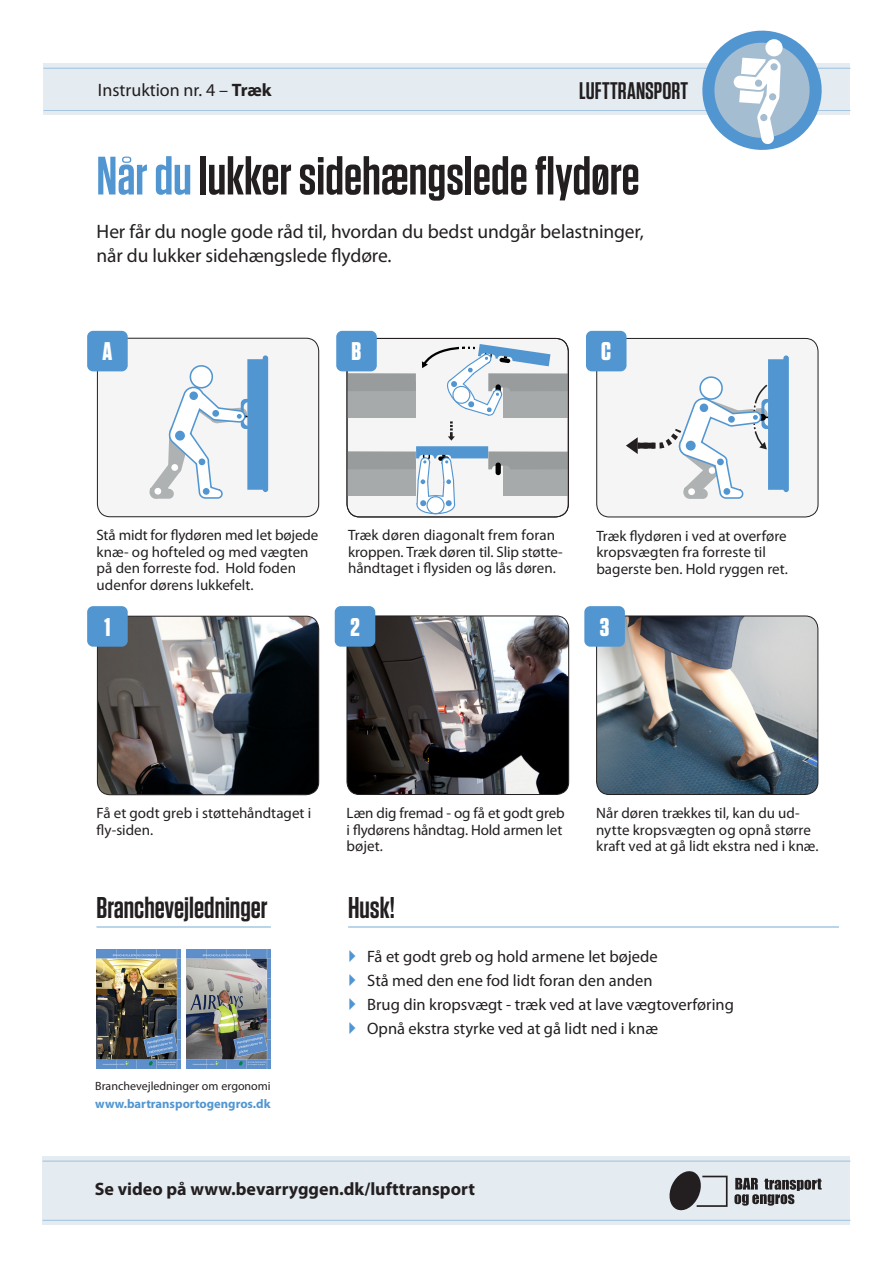
<style>
.page{position:relative;width:893px;height:1263px;background:#fff}
.page>*{position:absolute;margin:0;border:0;box-sizing:border-box;transform-origin:0 0}
.t1{font:600 54px "Tungsten";color:#231f20}
.t2{font:600 30px "Tungsten";color:#231f20}
.t3{font:700 25.5px "Tungsten";color:#fff}
.t4{font:600 24px "Tungsten";letter-spacing:.005em;color:#231f20}
.Underoverskrift{font:19.5px/24px "Myriad Pro";letter-spacing:-.005em;color:#231f20}
.t5{font:700 18px "Myriad Pro";color:#231f20}
.t6{font:18px "Myriad Pro";color:#231f20}
.t7{font:16.5px "Myriad Pro";color:#231f20}
.Billede_text{font:15px/16.5px "Myriad Pro";color:#231f20}
.t8{font:700 12.6px "Myriad Pro";color:#5296d1}
.t9{font:12px "Myriad Pro";color:#231f20}
.s1{font-weight:700}
.s2{color:#5296d1}
</style>
<div class="page">
<hr style="left:96px;top:927px;width:175px;height:1px;background:#5296d1">
<div style="left:44px;top:64px;width:806px;height:51px;background:#e4ebf1"></div>
<hr style="left:44px;top:68px;width:806px;height:1px;background:#5296d1">
<hr style="left:44px;top:110px;width:806px;height:1px;background:#5296d1">
<div style="left:43px;top:1157px;width:807px;height:68px;background:#e4ebf1"></div>
<hr style="left:43px;top:1161px;width:807px;height:1px;background:#5298d0">
<hr style="left:43px;top:1220px;width:807px;height:1px;background:#5298d0">
<svg style="left:734px;top:1178px;width:88px;height:28px"></svg>
<svg style="left:669px;top:1171px;width:59px;height:40px"></svg>
<svg style="left:702px;top:31px;width:119px;height:119px"></svg>
<hr style="left:348px;top:927px;width:491px;height:1px;background:#5296d1">
<img style="left:96px;top:949px;width:85px;height:120px">
<img style="left:187px;top:949px;width:84px;height:120px">
<div style="left:97px;top:338px;width:222px;height:179px;background:#f5f5f6;border-radius:13px"></div>
<div style="left:263px;top:355px;width:5px;height:137px;background:#5296d1;border-radius:3px"></div>
<svg style="left:149px;top:364px;width:101px;height:135px"></svg>
<div style="left:97px;top:338px;width:222px;height:179px;border:1px solid #231f20;border-radius:13px"></div>
<div style="left:87px;top:331px;width:41px;height:40px;background:#5296d1;border-radius:6px"></div>
<div style="left:597px;top:338px;width:221px;height:179px;background:#f5f5f6;border-radius:13px"></div>
<div style="left:783px;top:355px;width:6px;height:137px;background:#5296d1;border-radius:3px"></div>
<svg style="left:626px;top:375px;width:145px;height:124px"></svg>
<div style="left:638px;top:443px;width:16px;height:6px;background:#231f20"></div>
<div style="left:596px;top:338px;width:222px;height:179px;border:1px solid #231f20;border-radius:13px"></div>
<div style="left:586px;top:331px;width:40px;height:40px;background:#5296d1;border-radius:6px"></div>
<img style="left:97px;top:616px;width:222px;height:179px">
<div style="left:97px;top:616px;width:222px;height:179px;border:1px solid #231f20;border-radius:13px"></div>
<div style="left:87px;top:606px;width:41px;height:41px;background:#5296d1;border-radius:6px"></div>
<img style="left:347px;top:616px;width:222px;height:178px">
<div style="left:347px;top:616px;width:222px;height:179px;border:1px solid #231f20;border-radius:13px"></div>
<div style="left:335px;top:606px;width:40px;height:41px;background:#5296d1;border-radius:6px"></div>
<img style="left:597px;top:616px;width:221px;height:178px">
<div style="left:596px;top:616px;width:222px;height:179px;border:1px solid #231f20;border-radius:13px"></div>
<div style="left:584px;top:606px;width:41px;height:41px;background:#5296d1;border-radius:6px"></div>
<svg style="left:347px;top:344px;width:221px;height:171px"></svg>
<div style="left:347px;top:338px;width:222px;height:179px;border:1px solid #231f20;border-radius:13px"></div>
<div style="left:336px;top:331px;width:41px;height:40px;background:#5296d1;border-radius:6px"></div>
<p class="t6" style="left:98px;top:79px;width:175px">Instruktion nr. 4 – <span class="s1">Træk</span></p>
<h3 class="t4" style="left:579px;top:78px;width:110px">LUFTTRANSPORT</h3>
<p class="t1" style="left:96px;top:147px;width:545px"><span class="s2">Når du</span>lukker sidehængslede flydøre</p>
<p class="Underoverskrift" style="left:97px;top:219px;width:549px">Her får du nogle gode råd til, hvordan du bedst undgår belastninger, når du lukker sidehængslede flydøre.</p>
<p class="t3" style="left:103px;top:338px;width:11px">A</p>
<p class="t3" style="left:352px;top:338px;width:11px">B</p>
<p class="t3" style="left:601px;top:338px;width:11px">C</p>
<p class="Billede_text" style="left:97px;top:527px;width:223px">Stå midt for flydøren med let bøjede knæ- og hofteled og med vægten på den forreste fod. Hold foden udenfor dørens lukkefelt.</p>
<p class="t3" style="left:104px;top:613px;width:7px">1</p>
<p class="Billede_text" style="left:348px;top:527px;width:216px">Træk døren diagonalt frem foran kroppen. Træk døren til. Slip støtte&shy;håndtaget i flysiden og lås døren.</p>
<p class="t3" style="left:350px;top:613px;width:11px">2</p>
<p class="Billede_text" style="left:596px;top:527px;width:193px">Træk flydøren i ved at overføre kropsvægten fra forreste til bagerste ben. Hold ryggen ret.</p>
<p class="t3" style="left:600px;top:613px;width:11px">3</p>
<p class="Billede_text" style="left:97px;top:805px;width:216px">Få et godt greb i støttehåndtaget i fly-siden.</p>
<h2 class="t2" style="left:96px;top:892px;width:173px">Branchevejledninger</h2>
<p class="t9" style="left:95px;top:1078px;width:177px">Branchevejledninger om ergonomi</p>
<p class="t8" style="left:95px;top:1095px;width:177px">www.bartransportogengros.dk</p>
<p class="Billede_text" style="left:347px;top:805px;width:220px">Læn dig fremad - og få et godt greb i flydørens håndtag. Hold armen let bøjet.</p>
<p class="Billede_text" style="left:596px;top:805px;width:224px">Når døren trækkes til, kan du ud&shy;nytte kropsvægten og opnå større kraft ved at gå lidt ekstra ned i knæ.</p>
<h2 class="t2" style="left:348px;top:892px;width:48px">Husk!</h2>
<p class="t7" style="left:367px;top:946px;width:292px">Få et godt greb og hold armene let bøjede</p>
<p class="t7" style="left:367px;top:970px;width:287px">Stå med den ene fod lidt foran den anden</p>
<p class="t7" style="left:367px;top:994px;width:368px">Brug din kropsvægt - træk ved at lave vægtoverføring</p>
<p class="t7" style="left:367px;top:1018px;width:292px">Opnå ekstra styrke ved at gå lidt ned i knæ</p>
<p class="t5" style="left:95px;top:1177px;width:382px">Se video på www.bevarryggen.dk/lufttransport</p>
</div>
